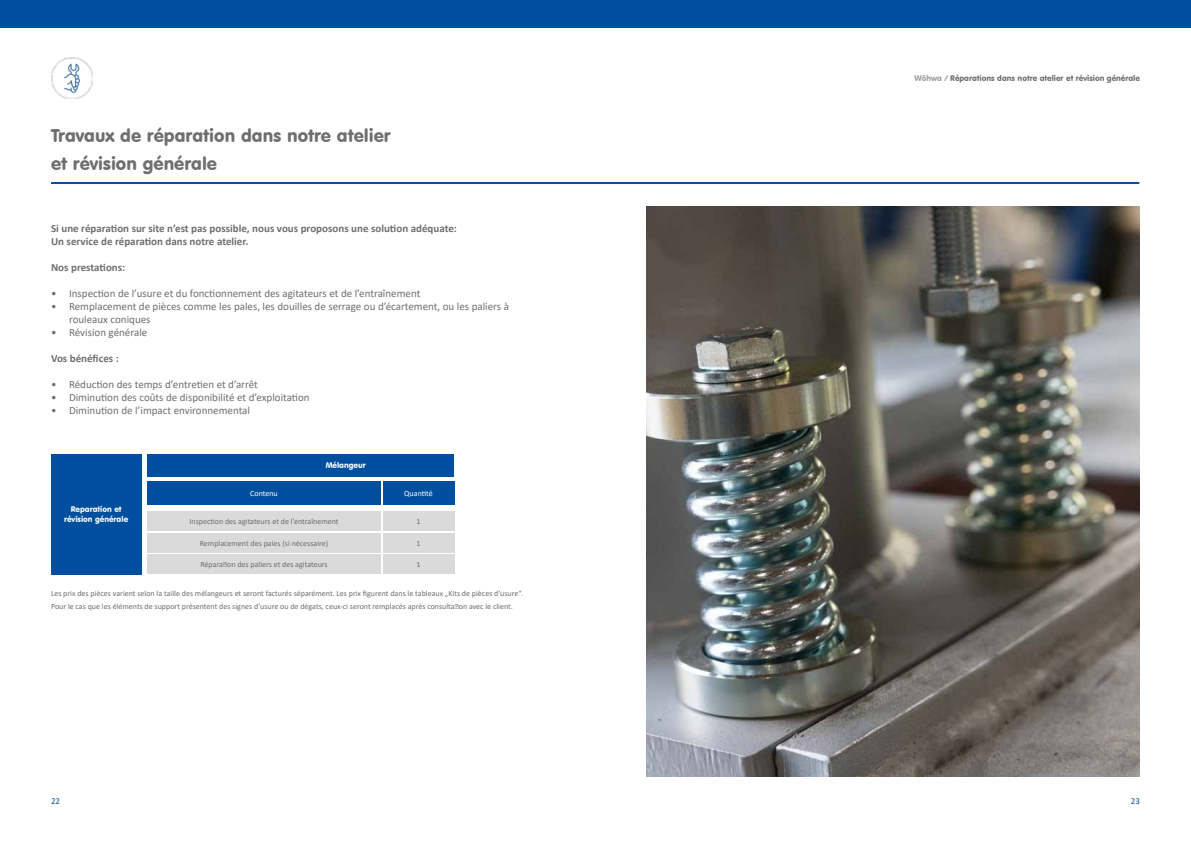
<style>
.page{position:relative;width:1191px;height:842px;background:#fff}
.page>*{position:absolute;margin:0;border:0;box-sizing:border-box;transform-origin:0 0}
.t1{font:18px/28px "VAG Rounded BT";color:#706f6f}
.t2{font:11px/13px "Calibri";color:#706f6f}
.t3{font:700 11px/13px "Calibri";color:#706f6f}
.t4{font:9px "Calibri";color:#004f9f}
.t5{font:8px/13px "Calibri";color:#706f6f}
.t6{font:8px "VAG Rounded BT";color:#706f6f}
.t7{font:8px/9.6px "VAG Rounded BT";color:#fff;text-align:center}
.t8{font:8px "Calibri";color:#fff}
.s1{color:#9d9d9c}
</style>
<div class="page">
<div style="left:0;top:0;width:1191px;height:28px;background:#004f9f"></div>
<hr style="left:51px;top:182px;width:1088px;height:2px;background:#004f9f">
<div style="left:51px;top:454px;width:90px;height:120px;background:#004f9f"></div>
<div style="left:147px;top:454px;width:307px;height:22px;background:#004f9f"></div>
<div style="left:147px;top:481px;width:234px;height:24px;background:#004f9f"></div>
<div style="left:383px;top:481px;width:71px;height:24px;background:#004f9f"></div>
<div style="left:147px;top:511px;width:234px;height:19px;background:#dadada"></div>
<div style="left:383px;top:511px;width:71px;height:19px;background:#dadada"></div>
<div style="left:147px;top:533px;width:234px;height:19px;background:#dadada"></div>
<div style="left:383px;top:533px;width:71px;height:19px;background:#dadada"></div>
<div style="left:147px;top:555px;width:234px;height:19px;background:#dadada"></div>
<div style="left:383px;top:555px;width:71px;height:19px;background:#dadada"></div>
<img style="left:646px;top:206px;width:494px;height:571px">
<img style="left:51px;top:57px;width:42px;height:42px">
<h1 class="t1" style="left:51px;top:121px;width:341px">Travaux de réparation dans notre atelier et révision générale</h1>
<h2 class="t3" style="left:51px;top:222px;width:407px">Si une réparation sur site n’est pas possible, nous vous proposons une solution adéquate:<br>Un service de réparation dans notre atelier.</h2>
<h2 class="t3" style="left:51px;top:261px;width:76px">Nos prestations:</h2>
<h2 class="t2" style="left:51px;top:287px;width:371px">• Inspection de l’usure et du fonctionnement des agitateurs et de l’entraînement</h2>
<h2 class="t2" style="left:69px;top:300px;width:441px;text-indent:-18px">• Remplacement de pièces comme les pales, les douilles de serrage ou d’écartement, ou les paliers à rouleaux coniques</h2>
<h2 class="t2" style="left:51px;top:326px;width:98px">• Révision générale</h2>
<h2 class="t3" style="left:51px;top:352px;width:69px">Vos bénéfices :</h2>
<h2 class="t2" style="left:51px;top:378px;width:208px">• Réduction des temps d’entretien et d’arrêt</h2>
<h2 class="t2" style="left:51px;top:391px;width:260px">• Diminution des coûts de disponibilité et d’exploitation</h2>
<h2 class="t2" style="left:51px;top:404px;width:200px">• Diminution de l’impact environnemental</h2>
<p class="t7" style="left:326px;top:460px;width:42px">Mélangeur</p>
<p class="t8" style="left:250px;top:488px;width:29px">Contenu</p>
<p class="t8" style="left:404px;top:488px;width:30px">Quantité</p>
<p class="t5" style="left:189px;top:514px;width:150px">Inspection des agitateurs et de l’entraînement</p>
<p class="t5" style="left:416px;top:514px;width:6px">1</p>
<p class="t5" style="left:200px;top:536px;width:130px">Remplacement des pales (si nécessaire)</p>
<p class="t5" style="left:416px;top:536px;width:6px">1</p>
<p class="t5" style="left:200px;top:558px;width:129px">Répara on des paliers et des agitateurs</p>
<p class="t5" style="left:416px;top:558px;width:6px">1</p>
<p class="t5" style="left:51px;top:587px;width:473px">Les prix des pièces varient selon la taille des mélangeurs et seront facturés séparément. Les prix figurent dans le tableaux „Kits de pièces d’usure“.<br>Pour le cas que les éléments de support présentent des signes d’usure ou de dégats, ceux-ci seront remplacés après consulta on avec le client.</p>
<p class="t7" style="left:64px;top:504px;width:66px">Reparation et révision générale</p>
<p class="t6" style="left:914px;top:73px;width:227px"><span class="s1">Wöhwa /</span> Réparations dans notre atelier et révision générale</p>
<p class="t4" style="left:51px;top:795px;width:11px">22</p>
<p class="t4" style="left:1130px;top:795px;width:11px">23</p>
</div>
